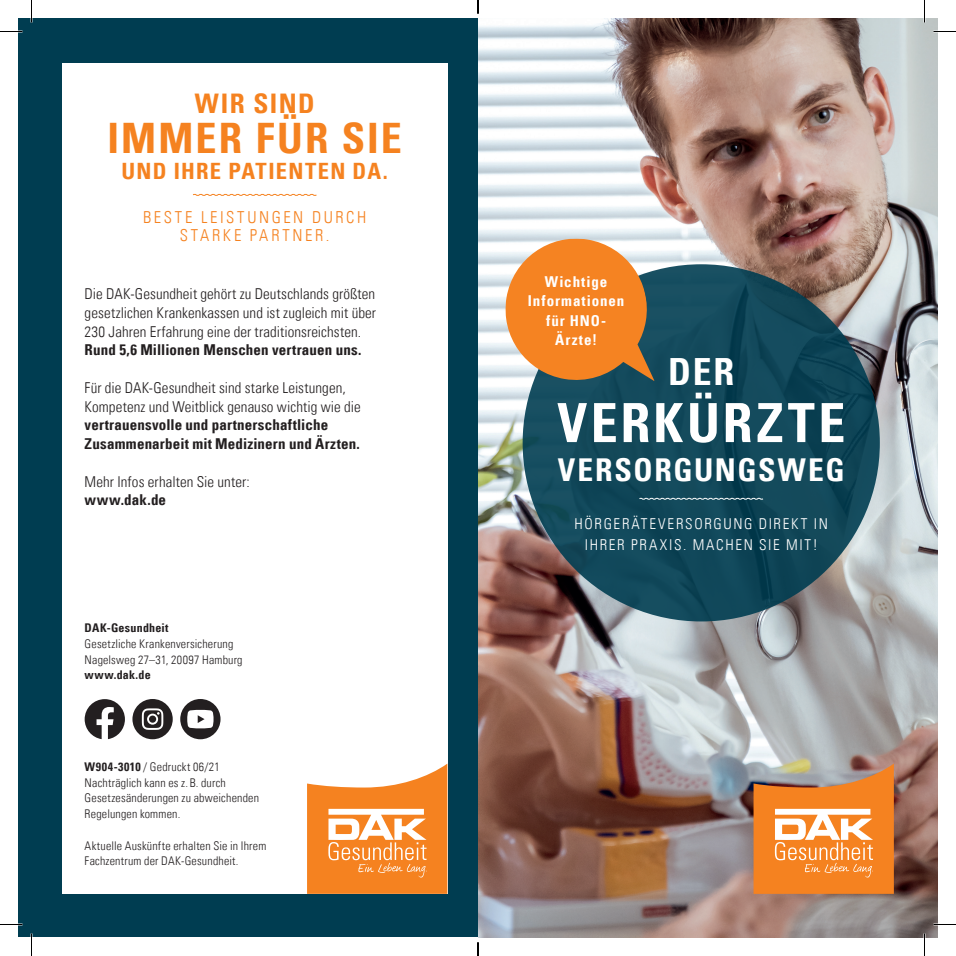
<style>
.page{position:relative;width:956px;height:956px;background:#fff}
.page>*{position:absolute;margin:0;border:0;box-sizing:border-box;transform-origin:0 0}
.t1{font:54px "Univers Com 67 Bold Cond";letter-spacing:.065em;color:#fff}
.t2{font:42px "Univers Com 67 Bold Cond";letter-spacing:.05em;color:#f58220}
.t3{font:37.5px "Univers Com 67 Bold Cond";color:#fff}
.t4{font:31.5px "Univers Com 67 Bold Cond";letter-spacing:.05em;color:#fff}
.t5{font:27px "Univers Com 67 Bold Cond";letter-spacing:.05em;color:#f58220}
.t6{font:22.5px "Univers Com 67 Bold Cond";letter-spacing:.055em;color:#f58220}
.t7{font:16.5px/18px "Univers Com 47 Light Cond";letter-spacing:.16em;color:#f58220;text-align:center}
.t8{font:15px/18.8px "Univers Com 47 Light Cond";letter-spacing:.005em;color:#231f20;text-align:justify}
.t9{font:15px/18.8px "Univers Com 67 Bold Cond";letter-spacing:.01em;color:#231f20}
.t10{font:15px/21px "Univers Com 47 Light Cond";letter-spacing:.11em;color:#fff;text-align:center}
.t11{font:15px/19.5px "Univers Com 67 Bold Cond";letter-spacing:.065em;color:#fff;text-align:center}
.t12{font:12px/15.8px "Univers Com 47 Light Cond";letter-spacing:.015em;color:#231f20}
.t13{font:12px "Univers Com 67 Bold Cond";letter-spacing:.02em;color:#231f20}
.s1{font-family:"Univers Com 67 Bold Cond"}
</style>
<div class="page">
<img style="left:478px;top:19px;width:459px;height:918px">
<div style="left:19px;top:19px;width:459px;height:918px;background:#003d51"></div>
<div style="left:62px;top:63px;width:385px;height:831px;background:#fff"></div>
<svg style="left:307px;top:764px;width:140px;height:130px"></svg>
<svg style="left:753px;top:764px;width:141px;height:130px;background:#e9964f"></svg>
<div style="left:523px;top:264px;width:357px;height:357px;background:linear-gradient(to right,#154c5e,#0f4456);border-radius:50%"></div>
<svg style="left:505px;top:239px;width:150px;height:142px;background:#e19049"></svg>
<svg style="left:639px;top:498px;width:124px;height:2px"></svg>
<svg style="left:193px;top:194px;width:124px;height:2px"></svg>
<svg style="left:85px;top:699px;width:40px;height:40px"></svg>
<div style="left:132px;top:699px;width:41px;height:40px;background:#231f20;border-radius:50%"></div>
<svg style="left:142px;top:708px;width:21px;height:22px"></svg>
<div style="left:180px;top:699px;width:41px;height:40px;background:#231f20;border-radius:50%"></div>
<svg style="left:187px;top:710px;width:27px;height:18px"></svg>
<hr style="left:0;top:923px;width:22px;height:2px;background:#fff">
<hr style="left:933px;top:923px;width:23px;height:2px;background:#fff">
<hr style="left:923px;top:0;width:2px;height:23px;background:#fff">
<hr style="left:923px;top:933px;width:2px;height:23px;background:#fff">
<svg style="left:0;top:31px;width:22px;height:1px"></svg>
<svg style="left:933px;top:31px;width:23px;height:1px"></svg>
<svg style="left:0;top:924px;width:22px;height:1px"></svg>
<svg style="left:933px;top:924px;width:23px;height:1px"></svg>
<svg style="left:31px;top:0;width:1px;height:23px"></svg>
<svg style="left:31px;top:933px;width:1px;height:23px"></svg>
<svg style="left:924px;top:0;width:1px;height:23px"></svg>
<svg style="left:924px;top:933px;width:1px;height:23px"></svg>
<svg style="left:477px;top:0;width:2px;height:14px"></svg>
<svg style="left:477px;top:942px;width:2px;height:14px"></svg>
<h3 class="t5" style="left:195px;top:87px;width:121px">WIR SIND</h3>
<h2 class="t2" style="left:108px;top:112px;width:296px">IMMER FÜR SIE</h2>
<h3 class="t6" style="left:122px;top:157px;width:268px">UND IHRE PATIENTEN DA.</h3>
<p class="t7" style="left:143px;top:208px;width:225px">BESTE LEISTUNGEN DURCH<br>STARKE PARTNER.</p>
<p class="t8" style="left:85px;top:284px;width:293px">Die DAK-Gesundheit gehört zu Deutschlands größten gesetzlichen Krankenkassen und ist zugleich mit über 230 Jahren Erfahrung eine der traditionsreichsten.</p>
<p class="t9" style="left:85px;top:341px;width:278px">Rund 5,6 Millionen Menschen vertrauen uns.</p>
<p class="t8" style="left:85px;top:378px;width:278px">Für die DAK-Gesundheit sind starke Leistungen,<br>Kompetenz und Weitblick genauso wichtig wie die</p>
<p class="t9" style="left:85px;top:416px;width:277px">vertrauensvolle und partnerschaftliche<br>Zusammenarbeit mit Medizinern und Ärzten.</p>
<p class="t8" style="left:85px;top:472px;width:167px">Mehr Infos erhalten Sie unter:</p>
<p class="t9" style="left:85px;top:491px;width:83px">www.dak.de</p>
<p class="t13" style="left:85px;top:620px;width:85px">DAK-Gesundheit</p>
<p class="t12" style="left:85px;top:636px;width:159px">Gesetzliche Krankenversicherung<br>Nagelsweg 27–31, 20097 Hamburg</p>
<p class="t13" style="left:85px;top:668px;width:68px">www.dak.de</p>
<p class="t12" style="left:85px;top:759px;width:176px"><span class="s1">W904-3010</span> / Gedruckt 06/21<br>Nachträglich kann es z.B. durch<br>Gesetzesänderungen zu abweichenden<br>Regelungen kommen.</p>
<p class="t12" style="left:85px;top:837px;width:183px">Aktuelle Auskünfte erhalten Sie in Ihrem<br>Fachzentrum der DAK-Gesundheit.</p>
<p class="t11" style="left:528px;top:271px;width:98px">Wichtige<br>Informationen für HNO-<br>Ärzte!</p>
<h3 class="t3" style="left:668px;top:349px;width:68px">DER</h3>
<h1 class="t1" style="left:557px;top:390px;width:290px">VERKÜRZTE</h1>
<h3 class="t4" style="left:558px;top:451px;width:288px">VERSORGUNGSWEG</h3>
<p class="t10" style="left:575px;top:514px;width:255px">HÖRGERÄTEVERSORGUNG DIREKT IN<br>IHRER PRAXIS. MACHEN SIE MIT!</p>
</div>
